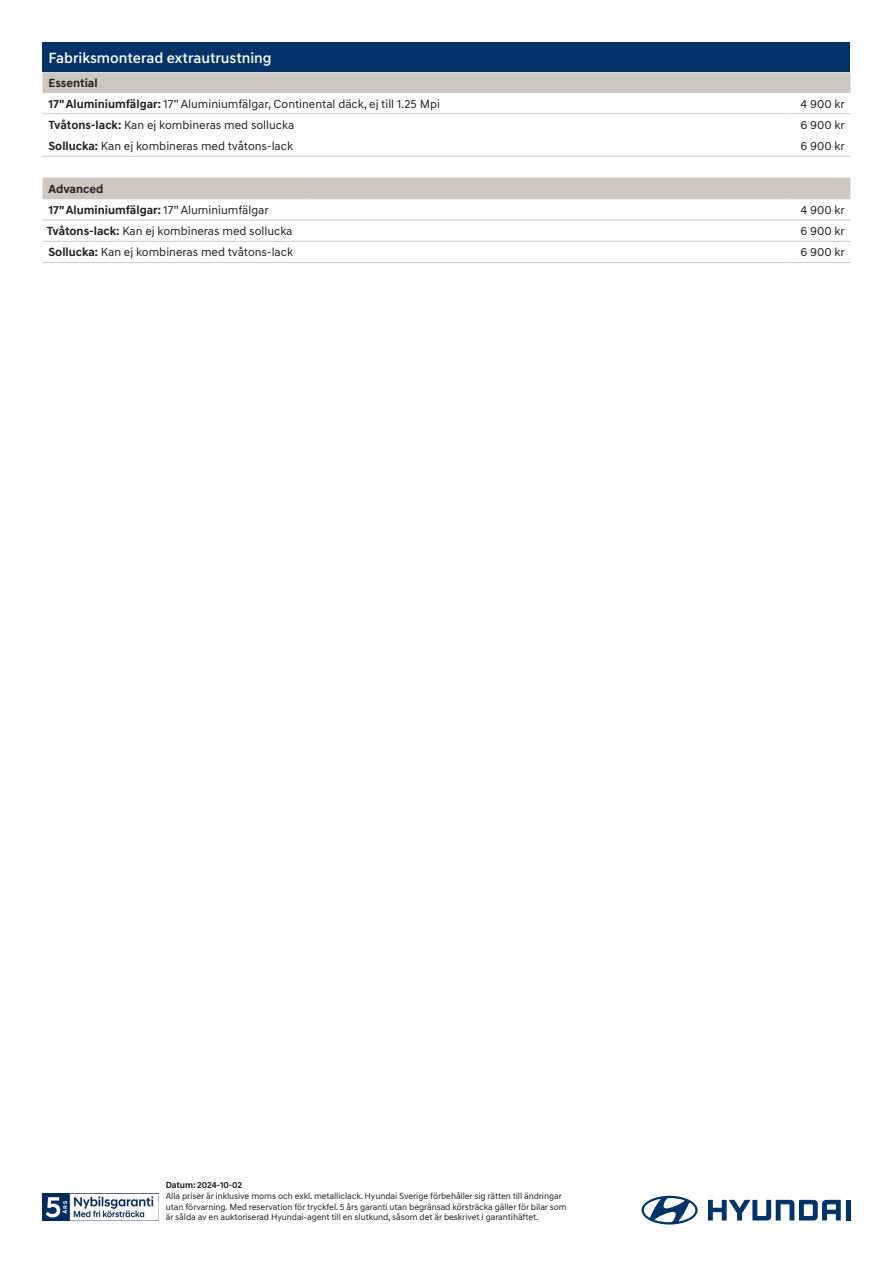
<style>
.page{position:relative;width:893px;height:1263px;background:#fff}
.page>*{position:absolute;margin:0;border:0;box-sizing:border-box;transform-origin:0 0}
.Normal{font:500 15px "Hyundai Sans Text";color:#fff}
.t1{font:12px "Hyundai Sans Text";color:#231f20}
.t2{font:700 12px "Hyundai Sans Text";color:#231f20}
.t3{font:9px/10.8px "Hyundai Sans Text";letter-spacing:-.01em;color:#231f20}
.t4{font:700 9px "Hyundai Sans Text";letter-spacing:-.01em;color:#231f20}
.s1{font-weight:700}
.s2{font-weight:400}
</style>
<div class="page">
<svg style="left:708px;top:1200px;width:133px;height:20px"></svg>
<div style="left:845px;top:1200px;width:5px;height:20px;background:#013368"></div>
<svg style="left:641px;top:1196px;width:57px;height:28px"></svg>
<img style="left:43px;top:1194px;width:111px;height:26px">
<div style="left:43px;top:43px;width:807px;height:29px;background:#013368"></div>
<svg style="left:43px;top:72px;width:267px;height:127px"></svg>
<svg style="left:310px;top:72px;width:540px;height:127px"></svg>
<hr style="left:43px;top:92px;width:267px;height:1px;background:#cfc8c1">
<hr style="left:43px;top:113px;width:267px;height:1px;background:#cfc8c1">
<hr style="left:310px;top:113px;width:477px;height:1px;background:#cfc8c1">
<hr style="left:43px;top:199px;width:267px;height:1px;background:#cfc8c1">
<hr style="left:43px;top:241px;width:267px;height:1px;background:#cfc8c1">
<hr style="left:310px;top:241px;width:477px;height:1px;background:#cfc8c1">
<hr style="left:43px;top:262px;width:267px;height:1px;background:#cfc8c1">
<hr style="left:310px;top:262px;width:477px;height:1px;background:#cfc8c1">
<hr style="left:43px;top:220px;width:267px;height:1px;background:#cfc8c1">
<hr style="left:310px;top:220px;width:477px;height:1px;background:#cfc8c1">
<hr style="left:310px;top:92px;width:477px;height:1px;background:#cfc8c1">
<hr style="left:310px;top:199px;width:477px;height:1px;background:#cfc8c1">
<hr style="left:787px;top:92px;width:63px;height:1px;background:#cfc8c1">
<hr style="left:787px;top:113px;width:63px;height:1px;background:#cfc8c1">
<hr style="left:787px;top:199px;width:63px;height:1px;background:#cfc8c1">
<hr style="left:787px;top:241px;width:63px;height:1px;background:#cfc8c1">
<hr style="left:787px;top:262px;width:63px;height:1px;background:#cfc8c1">
<hr style="left:787px;top:220px;width:63px;height:1px;background:#cfc8c1">
<hr style="left:43px;top:156px;width:267px;height:1px;background:#cfc8c1">
<hr style="left:310px;top:156px;width:477px;height:1px;background:#cfc8c1">
<hr style="left:787px;top:156px;width:63px;height:1px;background:#cfc8c1">
<p class="Normal" style="left:49px;top:49px;width:225px">Fabriksmonterad extrautrustning</p>
<p class="t2" style="left:49px;top:75px;width:51px">Essential</p>
<p class="t1" style="left:49px;top:96px;width:393px"><span class="s1">17" Aluminiumfälgar:</span> 17” Aluminiumfälgar, Continental däck, ej till 1.25 Mpi</p>
<p class="t1" style="left:800px;top:96px;width:46px">4 900 kr</p>
<p class="t1" style="left:49px;top:118px;width:247px"><span class="s1">Tvåtons-lack:</span> Kan ej kombineras med sollucka</p>
<p class="t1" style="left:800px;top:118px;width:46px">6 900 kr</p>
<p class="t1" style="left:49px;top:139px;width:246px"><span class="s1">Sollucka:</span> Kan ej kombineras med tvåtons-lack</p>
<p class="t1" style="left:800px;top:139px;width:46px">6 900 kr</p>
<p class="t2" style="left:49px;top:181px;width:56px">Advanced</p>
<p class="t2" style="left:49px;top:202px;width:222px">17" Aluminiumfälgar: <span class="s2">17” Aluminiumfälgar</span></p>
<p class="t1" style="left:800px;top:203px;width:46px">4 900 kr</p>
<p class="t1" style="left:47px;top:224px;width:247px"><span class="s1">Tvåtons-lack:</span> Kan ej kombineras med sollucka</p>
<p class="t1" style="left:800px;top:224px;width:46px">6 900 kr</p>
<p class="t1" style="left:49px;top:245px;width:246px"><span class="s1">Sollucka:</span> Kan ej kombineras med tvåtons-lack</p>
<p class="t1" style="left:800px;top:245px;width:46px">6 900 kr</p>
<p class="t4" style="left:166px;top:1179px;width:78px">Datum: 2024-10-02</p>
<p class="t3" style="left:166px;top:1190px;width:402px">Alla priser är inklusive moms och exkl. metalliclack. Hyundai Sverige förbehåller sig rätten till ändringar utan förvarning. Med reservation för tryckfel. 5 års garanti utan begränsad körsträcka gäller för bilar som är sålda av en auktoriserad Hyundai-agent till en slutkund, såsom det är beskrivet i garantihäftet.</p>
</div>
